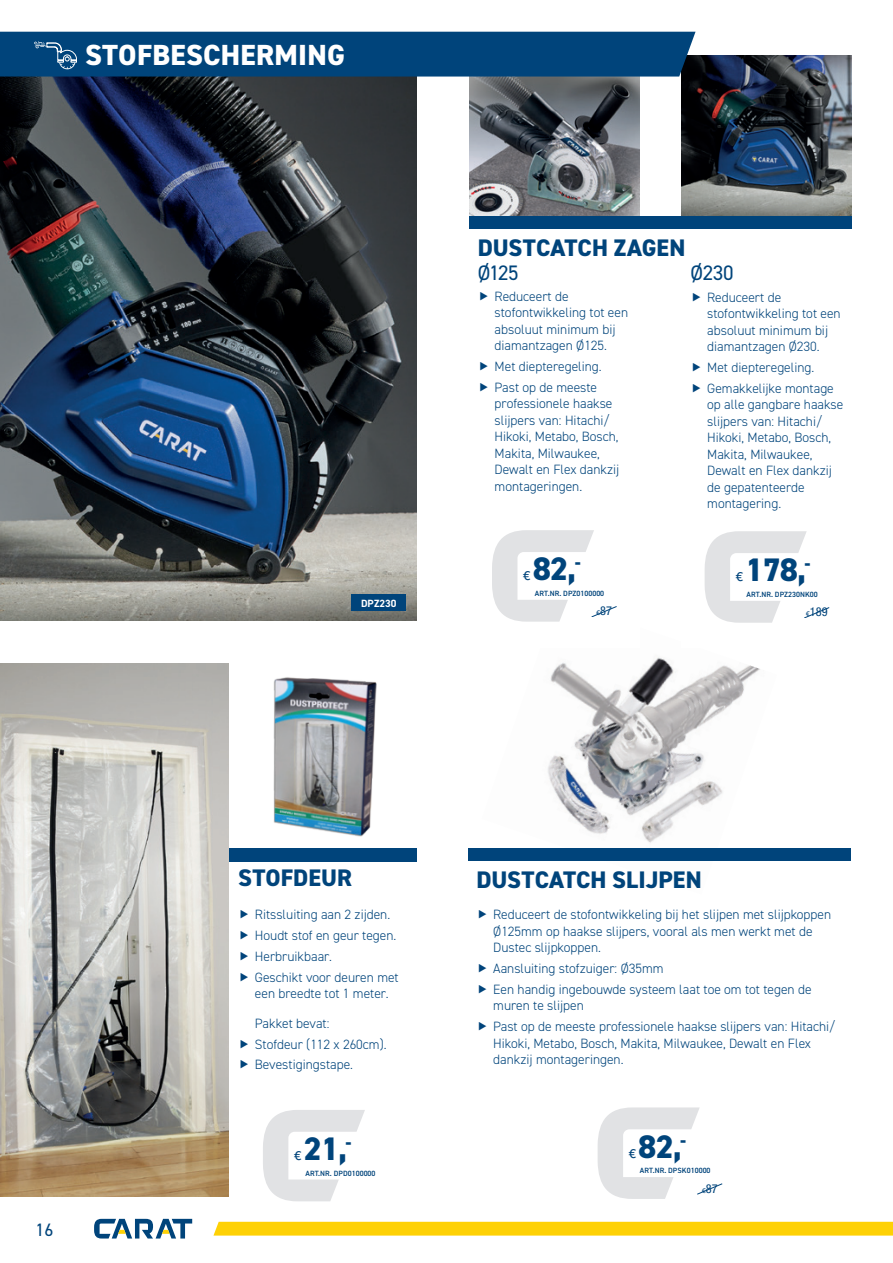
<style>
.page{position:relative;width:893px;height:1263px;background:#fff}
.page>*{position:absolute;margin:0;border:0;box-sizing:border-box;transform-origin:0 0}
.t1{font:800 32.7px "DIN2014";letter-spacing:-.03em;color:#00447b}
.t2{font:800 29.25px "DIN2014";letter-spacing:.01em;color:#fff}
.t3{font:800 24px "DIN2014";letter-spacing:.005em;color:#00447b}
.t4{font:21px "DIN2014";letter-spacing:-.02em;color:#00447b}
.t5{font:18px "DIN2014";color:#00447b}
.t6{font:13.95px "Effra";color:#00447b}
.t7{font:300 13.5px/16.5px "DIN2014";color:#00447b}
.t8{font:condensed 12.3px "Helvetica Neue LT Std";color:#00447b}
.t9{font:700 10.5px "DIN2014";letter-spacing:.005em;color:#fff}
.t10{font:600 7.65px "DIN2014";color:#00447b}
.s1{font-family:"Effra";font-stretch:normal;font-size:7.35px}
</style>
<div class="page">
<div style="left:213px;top:1222px;width:680px;height:13px;background:#fed105"></div>
<svg style="left:94px;top:1219px;width:98px;height:19px"></svg>
<img style="left:469px;top:77px;width:170px;height:139px">
<img style="left:682px;top:55px;width:170px;height:161px">
<img style="left:0;top:77px;width:417px;height:544px">
<img style="left:548px;top:657px;width:212px;height:186px">
<img style="left:273px;top:677px;width:104px;height:160px">
<div style="left:351px;top:594px;width:55px;height:17px;background:#00447b"></div>
<svg style="left:492px;top:530px;width:125px;height:92px"></svg>
<svg style="left:705px;top:531px;width:124px;height:92px"></svg>
<div style="left:469px;top:216px;width:383px;height:12px;background:#00447b"></div>
<div style="left:468px;top:848px;width:382px;height:13px;background:#00447b"></div>
<div style="left:225px;top:848px;width:192px;height:13px;background:#00447b"></div>
<img style="left:0;top:663px;width:229px;height:534px">
<svg style="left:263px;top:1110px;width:102px;height:91px"></svg>
<div style="left:0;top:32px;width:695px;height:45px;background:#00447b"></div>
<svg style="left:598px;top:1107px;width:124px;height:92px"></svg>
<h2 class="t2" style="left:85px;top:35px;width:261px">STOFBESCHERMING</h2>
<p class="t9" style="left:361px;top:596px;width:37px">DPZ230</p>
<h3 class="t3" style="left:478px;top:231px;width:209px">DUSTCATCH ZAGEN</h3>
<h3 class="t4" style="left:478px;top:260px;width:42px">Ø125</h3>
<p class="t7" style="left:495px;top:288px;width:135px">Reduceert de stofontwikkeling tot een absoluut minimum bij diamantzagen Ø125.</p>
<p class="t7" style="left:495px;top:356px;width:109px;line-height:20.7px">Met diepteregeling.<br>Past op de meeste</p>
<p class="t7" style="left:495px;top:395px;width:126px">professionele haakse slijpers van: Hitachi/<br>Hikoki, Metabo, Bosch,<br>Makita, Milwaukee,<br>Dewalt en Flex dankzij montageringen.</p>
<h3 class="t4" style="left:690px;top:260px;width:45px">Ø230</h3>
<p class="t7" style="left:707px;top:289px;width:135px">Reduceert de stofontwikkeling tot een absoluut minimum bij diamantzagen Ø230.</p>
<p class="t7" style="left:707px;top:357px;width:128px;line-height:20.7px">Met diepteregeling.<br>Gemakkelijke montage</p>
<p class="t7" style="left:707px;top:396px;width:138px">op alle gangbare haakse slijpers van: Hitachi/<br>Hikoki, Metabo, Bosch,<br>Makita, Milwaukee,<br>Dewalt en Flex dankzij de gepatenteerde montagering.</p>
<h1 class="t1" style="left:533px;top:547px;width:50px">82,<sup>-</sup></h1>
<p class="t6" style="left:523px;top:567px;width:9px">€</p>
<h1 class="t1" style="left:745px;top:548px;width:67px">178,<sup>-</sup></h1>
<p class="t6" style="left:735px;top:568px;width:9px">€</p>
<p class="t10" style="left:535px;top:588px;width:71px">ART.NR. DPZ0100000</p>
<p class="t10" style="left:747px;top:589px;width:73px">ART.NR. DPZ230NK00</p>
<p class="t8" style="left:596px;top:604px;width:17px"><span class="s1">€</span>87</p>
<p class="t8" style="left:806px;top:605px;width:23px"><span class="s1">€</span>189</p>
<h3 class="t5" style="left:35px;top:1218px;width:19px">16</h3>
<h3 class="t3" style="left:238px;top:862px;width:115px">STOFDEUR</h3>
<p class="t7" style="left:255px;top:904px;width:145px;line-height:20.7px">Ritssluiting aan 2 zijden.<br>Houdt stof en geur tegen.<br>Herbruikbaar.<br>Geschikt voor deuren met</p>
<p class="t7" style="left:255px;top:985px;width:135px">een breedte tot 1 meter.</p>
<p class="t7" style="left:255px;top:1013px;width:133px;line-height:20.7px">Pakket bevat:<br>Stofdeur (112 x 260cm).<br>Bevestigingstape.</p>
<h3 class="t3" style="left:476px;top:864px;width:227px">DUSTCATCH SLIJPEN</h3>
<p class="t7" style="left:493px;top:907px;width:339px">Reduceert de stofontwikkeling bij het slijpen met slijpkoppen<br>Ø125mm op haakse slijpers, vooral als men werkt met de<br>Dustec slijpkoppen.</p>
<p class="t7" style="left:493px;top:958px;width:320px;line-height:20.7px">Aansluiting stofzuiger: Ø35mm<br>Een handig ingebouwde systeem laat toe om tot tegen de</p>
<p class="t7" style="left:493px;top:995px;width:344px;line-height:20.7px">muren te slijpen<br>Past op de meeste professionele haakse slijpers van: Hitachi/</p>
<p class="t7" style="left:493px;top:1035px;width:319px">Hikoki, Metabo, Bosch, Makita, Milwaukee, Dewalt en Flex dankzij montageringen.</p>
<h1 class="t1" style="left:304px;top:1127px;width:50px">21,<sup>-</sup></h1>
<p class="t6" style="left:294px;top:1147px;width:9px">€</p>
<h1 class="t1" style="left:638px;top:1124px;width:50px">82,<sup>-</sup></h1>
<p class="t6" style="left:628px;top:1144px;width:9px">€</p>
<p class="t10" style="left:305px;top:1168px;width:72px">ART.NR. DPD0100000</p>
<p class="t10" style="left:640px;top:1165px;width:72px">ART.NR. DPSK010000</p>
<p class="t8" style="left:702px;top:1181px;width:17px"><span class="s1">€</span>87</p>
</div>
